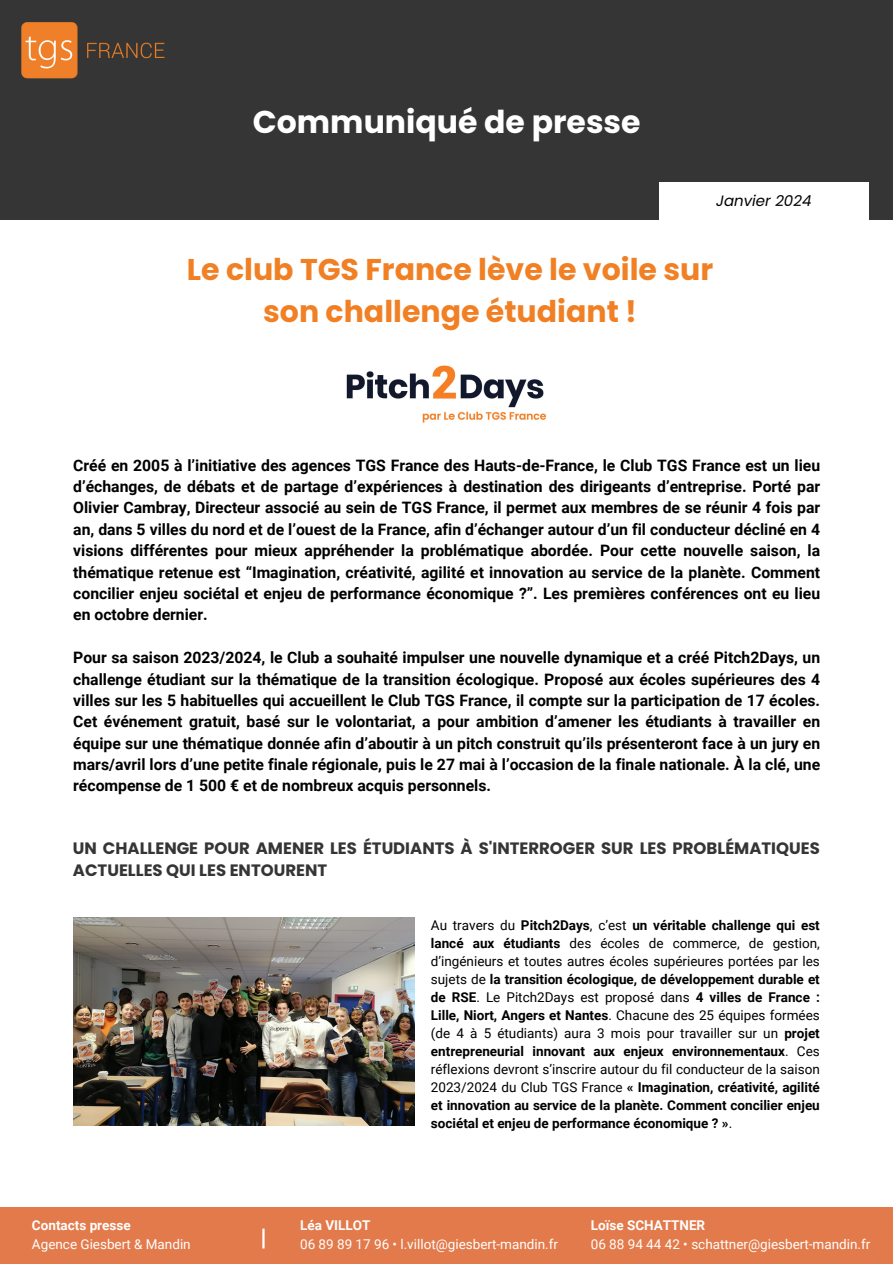
<style>
.page{position:relative;width:893px;height:1264px;background:#fff}
.page>*{position:absolute;margin:0;border:0;box-sizing:border-box;transform-origin:0 0}
.t1{font:700 31.5px "Poppins";color:#fff}
.t2{font:700 30px "Poppins";color:#f18025}
.t3{font:700 16.5px/22.5px "Poppins";color:#353535}
.t4{font:700 15.75px/21.3px "Roboto";color:#000;text-align:justify}
.t5{font:italic 15px "Poppins";color:#000}
.t6{font:700 13.5px/18px "Roboto";color:#000;text-align:justify}
.t7{font:13.5px "Roboto";color:#fff}
.t8{font:700 13.5px "Roboto";color:#fff}
.s1{font-weight:400}
</style>
<div class="page">
<div style="left:0;top:0;width:892px;height:219px;background:#353535"></div>
<div style="left:659px;top:182px;width:209px;height:38px;background:#fff"></div>
<div style="left:0;top:1206px;width:892px;height:57px;background:#e37a4b"></div>
<hr style="left:262px;top:1228px;width:2px;height:20px;background:#fff">
<img style="left:21px;top:22px;width:144px;height:57px">
<img style="left:346px;top:365px;width:201px;height:58px">
<img style="left:74px;top:917px;width:340px;height:208px">
<p class="t1" style="left:253px;top:100px;width:389px">Communiqué de presse</p>
<p class="t5" style="left:716px;top:190px;width:97px">Janvier 2024</p>
<p class="t2" style="left:187px;top:249px;width:527px">Le club TGS France lève le voile sur</p>
<p class="t2" style="left:263px;top:290px;width:375px">son challenge étudiant !</p>
<p class="t4" style="left:73px;top:454px;width:748px">Créé en 2005 à l’initiative des agences TGS France des Hauts-de-France, le Club TGS France est un lieu d’échanges, de débats et de partage d’expériences à destination des dirigeants d’entreprise. Porté par Olivier Cambray, Directeur associé au sein de TGS France, il permet aux membres de se réunir 4 fois par an, dans 5 villes du nord et de l’ouest de la France, afin d’échanger autour d’un fil conducteur décliné en 4 visions différentes pour mieux appréhender la problématique abordée. Pour cette nouvelle saison, la thématique retenue est “Imagination, créativité, agilité et innovation au service de la planète. Comment concilier enjeu sociétal et enjeu de performance économique ?”. Les premières conférences ont eu lieu en octobre dernier.</p>
<p class="t4" style="left:73px;top:647px;width:748px">Pour sa saison 2023/2024, le Club a souhaité impulser une nouvelle dynamique et a créé Pitch2Days, un challenge étudiant sur la thématique de la transition écologique. Proposé aux écoles supérieures des 4 villes sur les 5 habituelles qui accueillent le Club TGS France, il compte sur la participation de 17 écoles.<br>Cet événement gratuit, basé sur le volontariat, a pour ambition d’amener les étudiants à travailler en équipe sur une thématique donnée afin d’aboutir à un pitch construit qu’ils présenteront face à un jury en mars/avril lors d’une petite finale régionale, puis le 27 mai à l’occasion de la finale nationale. À la clé, une récompense de 1 500 € et de nombreux acquis personnels.</p>
<p class="t3" style="left:73px;top:836px;width:748px">UN CHALLENGE POUR AMENER LES ÉTUDIANTS À S'INTERROGER SUR LES PROBLÉMATIQUES<br>ACTUELLES QUI LES ENTOURENT</p>
<p class="t8" style="left:32px;top:1217px;width:100px">Contacts presse</p>
<p class="t7" style="left:32px;top:1235px;width:160px">Agence Giesbert &amp; Mandin</p>
<p class="t6" style="left:431px;top:916px;width:390px"><span class="s1">Au travers du</span> Pitch2Days<span class="s1">, c’est</span> un véritable challenge qui est lancé aux étudiants <span class="s1">des écoles de commerce, de gestion, d’ingénieurs et toutes autres écoles supérieures portées par les sujets de</span> la transition écologique, de développement durable et de RSE<span class="s1">. Le Pitch2Days est proposé dans</span> 4 villes de France :<br>Lille, Niort, Angers et Nantes<span class="s1">. Chacune des 25 équipes formées (de 4 à 5 étudiants) aura 3 mois pour travailler sur un</span> projet entrepreneurial innovant aux enjeux environnementaux<span class="s1">. Ces réflexions devront s’inscrire autour du fil conducteur de la saison 2023/2024 du Club TGS France</span> « Imagination, créativité, agilité et innovation au service de la planète. Comment concilier enjeu sociétal et enjeu de performance économique ? »<span class="s1">.</span></p>
<p class="t8" style="left:300px;top:1217px;width:72px">Léa VILLOT</p>
<p class="t7" style="left:300px;top:1235px;width:259px">06 89 89 17 96 • l.villot@giesbert-mandin.fr</p>
<p class="t8" style="left:590px;top:1217px;width:116px">Loïse SCHATTNER</p>
<p class="t7" style="left:590px;top:1235px;width:281px">06 88 94 44 42 • schattner@giesbert-mandin.fr</p>
</div>
